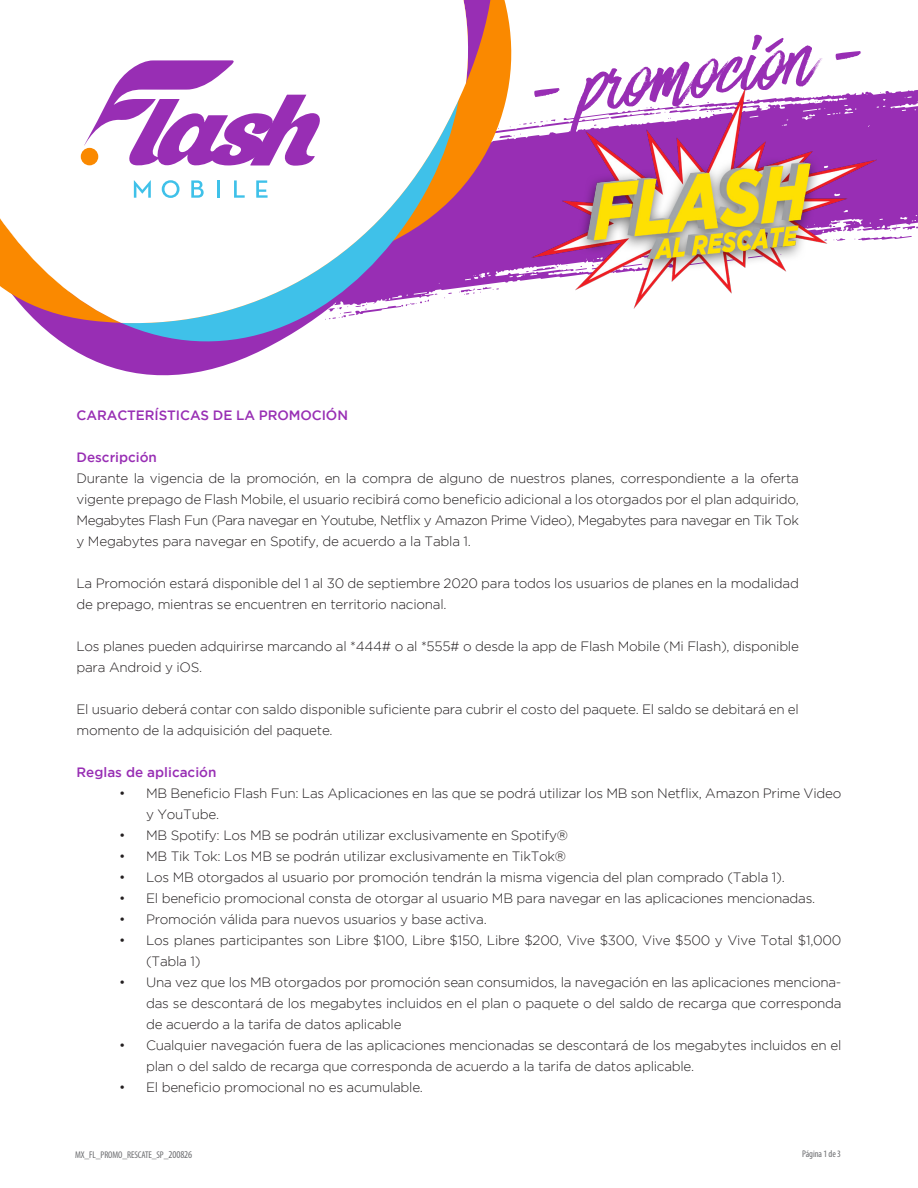
<style>
.page{position:relative;width:918px;height:1188px;background:#fff}
.page>*{position:absolute;margin:0;border:0;box-sizing:border-box;transform-origin:0 0}
.t1{font:italic 87.3px "Have Heart One";color:#982eb4}
.t2{font:300 13.5px/21px "Gotham";letter-spacing:-.02em;color:#231f20}
.t3{font:500 13.5px "Gotham";color:#982eb4}
.t4{font:condensed 9.75px "Myriad Pro";letter-spacing:-.01em;color:#6c6d70}
.s1{font-size:10.5px}
</style>
<div class="page">
<svg style="left:527px;top:90px;width:391px;height:219px;fill:#982eb4"></svg>
<svg style="left:44px;top:328px;width:178px;height:48px;fill:#982eb4"></svg>
<svg style="left:121px;top:328px;width:180px;height:38px;fill:#982eb4"></svg>
<svg style="left:0;top:0;width:527px;height:324px"></svg>
<img style="left:531px;top:87px;width:345px;height:221px">
<h1 class="t1" style="left:520px;top:47px;width:336px;rotate:-7deg">- promoción -</h1>
<p class="t3" style="left:77px;top:408px;width:273px">CARACTERÍSTICAS DE LA PROMOCIÓN</p>
<p class="t3" style="left:77px;top:450px;width:82px">Descripción</p>
<p class="t2" style="left:77px;top:468px;width:724px;text-align:justify">Durante la vigencia de la promoción, en la compra de alguno de nuestros planes, correspondiente a la oferta vigente prepago de Flash Mobile, el usuario recibirá como beneficio adicional a los otorgados por el plan adquirido, Megabytes Flash Fun (Para navegar en Youtube, Netflix y Amazon Prime Video), Megabytes para navegar en Tik Tok y Megabytes para navegar en Spotify, de acuerdo a la Tabla 1.</p>
<p class="t2" style="left:77px;top:573px;width:724px">La Promoción estará disponible del 1 al 30 de septiembre 2020 para todos los usuarios de planes en la modalidad de prepago, mientras se encuentren en territorio nacional.</p>
<p class="t2" style="left:77px;top:636px;width:724px">Los planes pueden adquirirse marcando al *444# o al *555# o desde la app de Flash Mobile (Mi Flash), disponible para Android y iOS.</p>
<p class="t2" style="left:77px;top:699px;width:724px">El usuario deberá contar con saldo disponible suficiente para cubrir el costo del paquete. El saldo se debitará en el momento de la adquisición del paquete.</p>
<p class="t3" style="left:77px;top:765px;width:141px">Reglas de aplicación</p>
<p class="t2" style="left:146px;top:783px;width:697px;text-indent:-27px">• MB Beneficio Flash Fun: Las Aplicaciones en las que se podrá utilizar los MB son Netflix, Amazon Prime Video y YouTube.</p>
<p class="t2" style="left:119px;top:825px;width:450px">• MB Spotify: Los MB se podrán utilizar exclusivamente en Spotify®</p>
<p class="t2" style="left:119px;top:846px;width:448px">• MB Tik Tok: Los MB se podrán utilizar exclusivamente en TikTok®</p>
<p class="t2" style="left:119px;top:867px;width:667px">• Los MB otorgados al usuario por promoción tendrán la misma vigencia del plan comprado (Tabla 1).</p>
<p class="t2" style="left:119px;top:888px;width:698px">• El beneficio promocional consta de otorgar al usuario MB para navegar en las aplicaciones mencionadas.</p>
<p class="t2" style="left:119px;top:909px;width:369px">• Promoción válida para nuevos usuarios y base activa.</p>
<p class="t2" style="left:146px;top:930px;width:697px;text-indent:-27px">• Los planes participantes son Libre $100, Libre $150, Libre $200, Vive $300, Vive $500 y Vive Total $1,000 (Tabla 1)</p>
<p class="t2" style="left:146px;top:972px;width:697px;text-align:justify;text-indent:-27px">• Una vez que los MB otorgados por promoción sean consumidos, la navegación en las aplicaciones menciona&shy;das se descontará de los megabytes incluidos en el plan o paquete o del saldo de recarga que corresponda de acuerdo a la tarifa de datos aplicable</p>
<p class="t2" style="left:146px;top:1035px;width:697px;text-indent:-27px">• Cualquier navegación fuera de las aplicaciones mencionadas se descontará de los megabytes incluidos en el plan o del saldo de recarga que corresponda de acuerdo a la tarifa de datos aplicable.</p>
<p class="t2" style="left:119px;top:1077px;width:306px">• El beneficio promocional no es acumulable.</p>
<p class="t4" style="left:75px;top:1149px;width:119px">MX_FL_PROMO_RESCATE_SP_<span class="s1">200826</span></p>
<p class="t4" style="left:802px;top:1148px;width:40px">Página 1 de 3</p>
</div>
